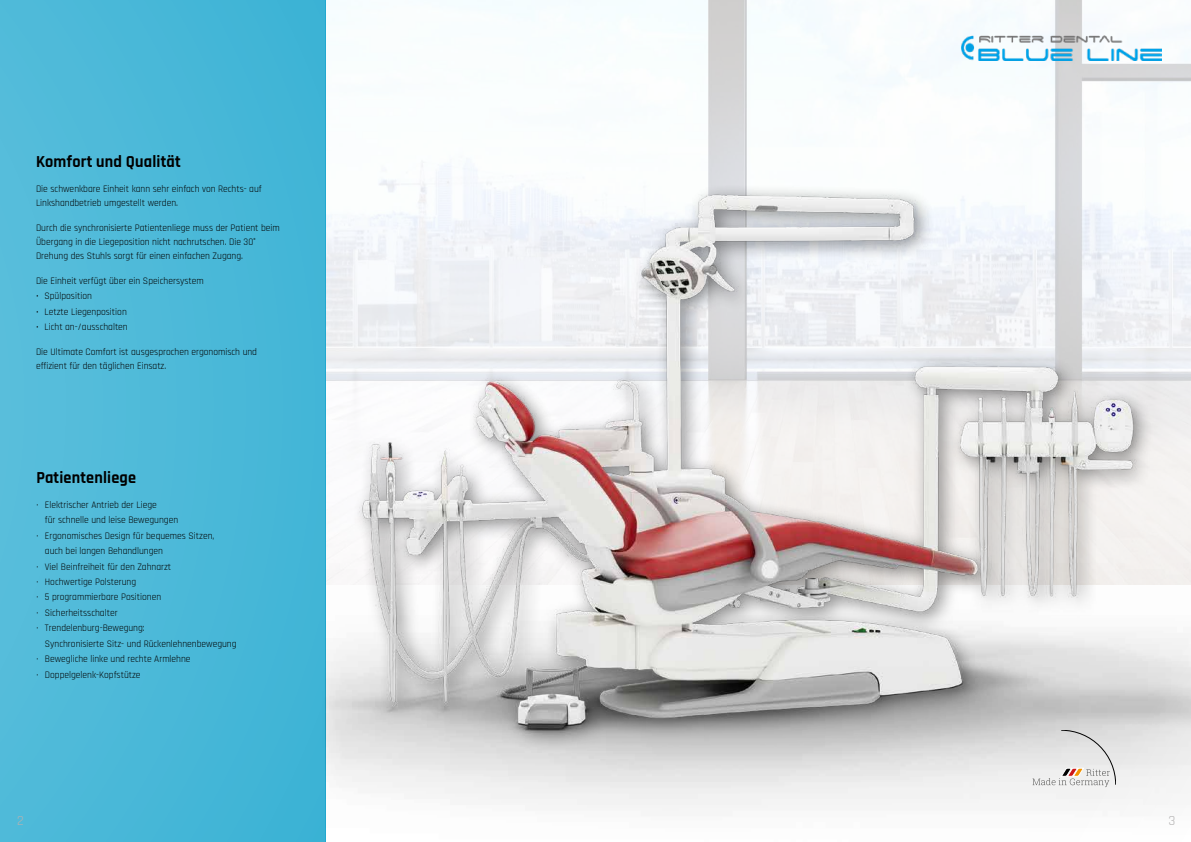
<style>
.page{position:relative;width:1191px;height:842px;background:#fff}
.page>*{position:absolute;margin:0;border:0;box-sizing:border-box;transform-origin:0 0}
.t1{font:700 17px "Rajdhani";letter-spacing:.01em;color:#000;scale:.95 1}
.t2{font:14px "Rajdhani";color:#b3b2b2}
.t3{font:700 14px "Rajdhani";color:#b3b2b2}
.t4{font:10px/14px "Rajdhani";color:#000;scale:.95 1}
</style>
<div class="page">
<img style="left:325px;top:0;width:866px;height:143px">
<div style="left:0;top:0;width:325px;height:842px;background:#4bb9d8"></div>
<img style="left:325px;top:143px;width:866px;height:699px">
<img style="left:961px;top:35px;width:200px;height:25px">
<svg style="left:1032px;top:730px;width:83px;height:57px"></svg>
<h1 class="t1" style="left:36px;top:151px;width:154px">Komfort und Qualität</h1>
<p class="t4" style="left:36px;top:182px;width:239px">Die schwenkbare Einheit kann sehr einfach von Rechts- auf<br>Linkshandbetrieb umgestellt werden.</p>
<p class="t4" style="left:36px;top:221px;width:258px">Durch die synchronisierte Patientenliege muss der Patient beim<br>Übergang in die Liegeposition nicht nachrutschen. Die 30°<br>Drehung des Stuhls sorgt für einen einfachen Zugang.</p>
<p class="t4" style="left:36px;top:274px;width:178px">Die Einheit verfügt über ein Speichersystem</p>
<p class="t4" style="left:36px;top:289px;width:60px">• Spülposition</p>
<p class="t4" style="left:36px;top:305px;width:97px">• Letzte Liegenposition</p>
<p class="t4" style="left:36px;top:320px;width:98px">• Licht an-/ausschalten</p>
<p class="t4" style="left:36px;top:345px;width:234px">Die Ultimate Comfort ist ausgesprochen ergonomisch und effizient für den täglichen Einsatz.</p>
<h1 class="t1" style="left:36px;top:467px;width:106px">Patientenliege</h1>
<p class="t4" style="left:36px;top:498px;width:128px">· Elektrischer Antrieb der Liege</p>
<p class="t4" style="left:45px;top:513px;width:142px">für schnelle und leise Bewegungen</p>
<p class="t4" style="left:36px;top:529px;width:189px">· Ergonomisches Design für bequemes Sitzen,</p>
<p class="t4" style="left:45px;top:544px;width:126px">auch bei langen Behandlungen</p>
<p class="t4" style="left:36px;top:560px;width:143px">· Viel Beinfreiheit für den Zahnarzt</p>
<p class="t4" style="left:36px;top:575px;width:107px">· Hochwertige Polsterung</p>
<p class="t4" style="left:36px;top:590px;width:133px">· 5 programmierbare Positionen</p>
<p class="t4" style="left:36px;top:606px;width:87px">· Sicherheitsschalter</p>
<p class="t4" style="left:36px;top:621px;width:116px">· Trendelenburg-Bewegung:</p>
<p class="t4" style="left:45px;top:637px;width:203px">Synchronisierte Sitz- und Rückenlehnenbewegung</p>
<p class="t4" style="left:36px;top:652px;width:164px">· Bewegliche linke und rechte Armlehne</p>
<p class="t4" style="left:36px;top:668px;width:111px">· Doppelgelenk-Kopfstütze</p>
<h2 class="t2" style="left:17px;top:812px;width:8px">2</h2>
<h2 class="t2" style="left:1168px;top:812px;width:8px">3</h2>
<h2 class="t3" style="left:17px;top:814px;width:8px">2</h2>
</div>
